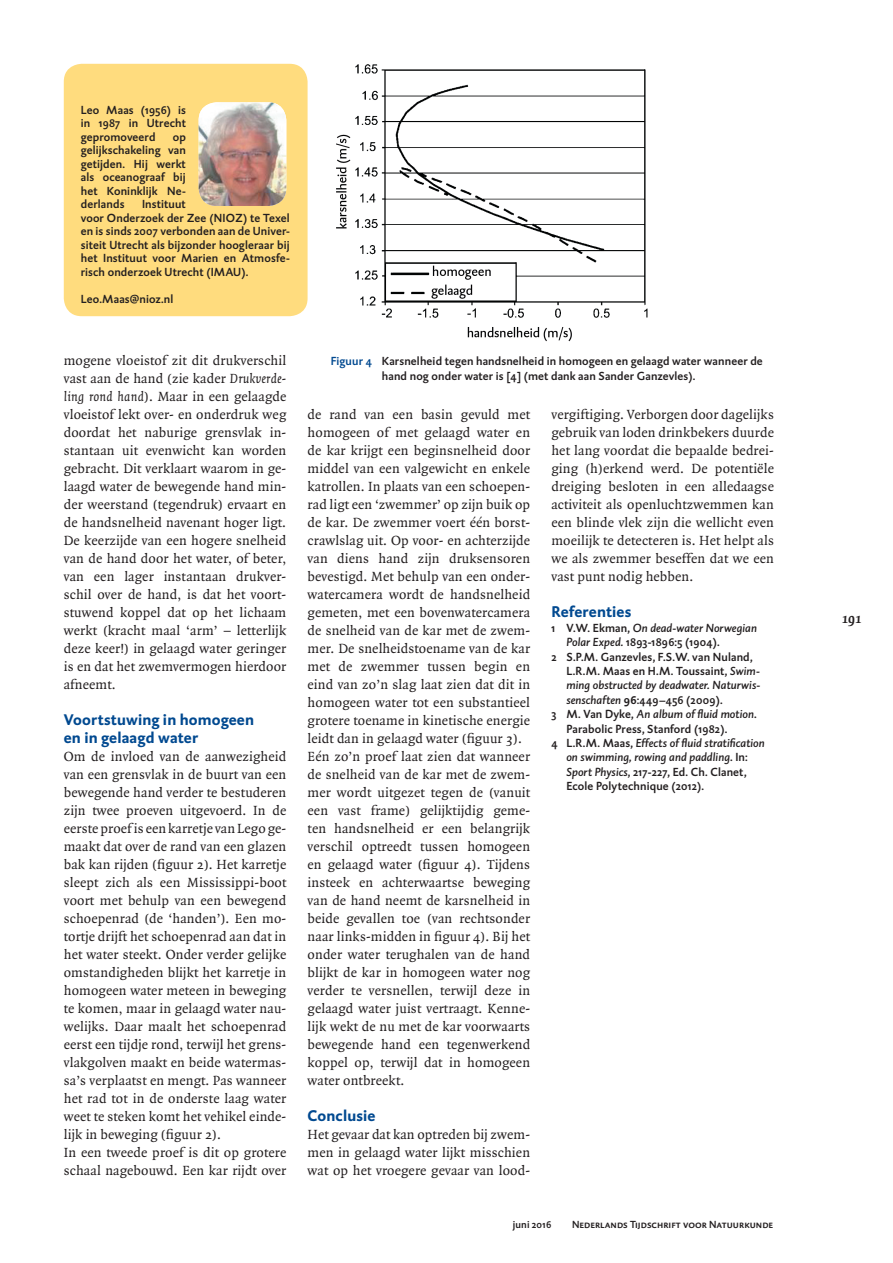
<style>
.page{position:relative;width:893px;height:1263px;background:#fff}
.page>*{position:absolute;margin:0;border:0;box-sizing:border-box;transform-origin:0 0}
.Tussenkop_Referentie{font:700 15.75px/18px "DTL Caspari T";letter-spacing:.01em;color:#014990}
.t1{font:italic 700 15px "Quadraat";color:#231f20}
.Basis_Tekst{font:14.25px/18px "Quadraat";letter-spacing:.01em;color:#231f20;text-align:justify}
.Referentie_tekst{font:500 12px/13.5px "DTL Caspari ST";letter-spacing:.01em;color:#231f20}
.Referentie_tekst-2{font:italic 500 12px/14.4px "DTL Caspari ST";letter-spacing:.01em;color:#231f20}
.Bijschrift_foto_s{font:500 12px/14.4px "DTL Caspari ST";letter-spacing:.01em;color:#231f20}
.t2{font:500 10.5px "DTL Caspari T Caps";letter-spacing:.005em;color:#231f20}
.t3{font:500 10.5px "DTL Caspari ST";letter-spacing:.01em;color:#231f20}
.s1{font-style:italic}
.s2{color:#014990}
.s3{font-style:normal}
.s4{font-weight:700}
</style>
<div class="page">
<div style="left:64px;top:64px;width:244px;height:252px;background:#ffdc7e;border-radius:18px"></div>
<img style="left:199px;top:102px;width:87px;height:104px">
<img style="left:336px;top:64px;width:312px;height:278px">
<p class="Referentie_tekst" style="left:81px;top:103px;width:107px;text-align:justify">Leo Maas (1956) is in 1987 in Utrecht gepromoveerd</p>
<p class="Referentie_tekst" style="left:81px;top:130px;width:107px;text-align:justify;text-indent:92px">op gelijkschakeling van getijden. Hij werkt als oceanograaf bij het Koninklijk Ne&shy;derlands</p>
<p class="Referentie_tekst" style="left:81px;top:197px;width:211px;text-indent:61px">Instituut<br>voor Onderzoek der Zee (NIOZ) te Texel en is sinds 2007 verbonden aan de Univer&shy;siteit Utrecht als bijzonder hoogleraar bij het Instituut voor Marien en Atmosfe&shy;risch onderzoek Utrecht (IMAU).</p>
<p class="Referentie_tekst" style="left:81px;top:292px;width:94px">Leo.Maas@nioz.nl</p>
<p class="Basis_Tekst" style="left:64px;top:352px;width:224px">mogene vloeistof zit dit drukverschil vast aan de hand (zie kader <span class="s1">Drukverde&shy;ling rond hand</span>). Maar in een gelaagde vloeistof lekt over- en onderdruk weg doordat het naburige grensvlak in&shy;stantaan uit evenwicht kan worden gebracht. Dit verklaart waarom in ge&shy;laagd water de bewegende hand min&shy;der weerstand (tegendruk) ervaart en de handsnelheid navenant hoger ligt.<br>De keerzijde van een hogere snelheid van de hand door het water, of beter, van een lager instantaan drukver&shy;schil over de hand, is dat het voort&shy;stuwend koppel dat op het lichaam werkt (kracht maal ‘arm’ – letterlijk deze keer!) in gelaagd water geringer is en dat het zwemvermogen hierdoor afneemt.</p>
<p class="Tussenkop_Referentie" style="left:64px;top:711px;width:192px">Voortstuwing in homogeen en in gelaagd water</p>
<p class="Basis_Tekst" style="left:64px;top:748px;width:224px">Om de invloed van de aanwezigheid van een grensvlak in de buurt van een bewegende hand verder te bestuderen zijn twee proeven uitgevoerd. In de eerste proef is een karretje van Lego ge&shy;maakt dat over de rand van een glazen bak kan rijden (figuur 2). Het karretje sleept zich als een Mississippi-boot voort met behulp van een bewegend schoepenrad (de ‘handen’). Een mo&shy;tortje drijft het schoepenrad aan dat in het water steekt. Onder verder gelijke omstandigheden blijkt het karretje in homogeen water meteen in beweging te komen, maar in gelaagd water nau&shy;welijks. Daar maalt het schoepenrad eerst een tijdje rond, terwijl het grens&shy;vlakgolven maakt en beide watermas&shy;sa’s verplaatst en mengt. Pas wanneer het rad tot in de onderste laag water weet te steken komt het vehikel einde&shy;lijk in beweging (figuur 2).</p>
<p class="Basis_Tekst" style="left:64px;top:1144px;width:224px">In een tweede proef is dit op grotere schaal nagebouwd. Een kar rijdt over</p>
<p class="Bijschrift_foto_s" style="left:382px;top:354px;width:382px;text-indent:-51px"><span class="s2">Figuur 4</span> Karsnelheid tegen handsnelheid in homogeen en gelaagd water wanneer de hand nog onder water is [4] (met dank aan Sander Ganzevles).</p>
<p class="Basis_Tekst" style="left:308px;top:406px;width:224px">de rand van een basin gevuld met homogeen of met gelaagd water en de kar krijgt een beginsnelheid door middel van een valgewicht en enkele katrollen. In plaats van een schoepen&shy;rad ligt een ‘zwemmer’ op zijn buik op de kar. De zwemmer voert één borst&shy;crawlslag uit. Op voor- en achterzijde van diens hand zijn druksensoren bevestigd. Met behulp van een onder&shy;watercamera wordt de handsnelheid gemeten, met een bovenwatercamera de snelheid van de kar met de zwem&shy;mer. De snelheidstoename van de kar met de zwemmer tussen begin en eind van zo’n slag laat zien dat dit in homogeen water tot een substantieel grotere toename in kinetische energie leidt dan in gelaagd water (figuur 3).</p>
<p class="Basis_Tekst" style="left:308px;top:748px;width:224px">Eén zo’n proef laat zien dat wanneer de snelheid van de kar met de zwem&shy;mer wordt uitgezet tegen de (vanuit een vast frame) gelijktijdig geme&shy;ten handsnelheid er een belangrijk verschil optreedt tussen homogeen en gelaagd water (figuur 4). Tijdens insteek en achterwaartse beweging van de hand neemt de karsnelheid in beide gevallen toe (van rechtsonder naar links-midden in figuur 4). Bij het onder water terughalen van de hand blijkt de kar in homogeen water nog verder te versnellen, terwijl deze in gelaagd water juist vertraagt. Kenne&shy;lijk wekt de nu met de kar voorwaarts bewegende hand een tegenwerkend koppel op, terwijl dat in homogeen water ontbreekt.</p>
<p class="Tussenkop_Referentie" style="left:308px;top:1107px;width:69px">Conclusie</p>
<p class="Basis_Tekst" style="left:308px;top:1126px;width:224px">Het gevaar dat kan optreden bij zwem&shy;men in gelaagd water lijkt misschien wat op het vroegere gevaar van lood-</p>
<p class="Basis_Tekst" style="left:551px;top:406px;width:224px">vergiftiging. Verborgen door dagelijks gebruik van loden drinkbekers duurde het lang voordat die bepaalde bedrei&shy;ging (h)erkend werd. De potentiële dreiging besloten in een alledaagse activiteit als openluchtzwemmen kan een blinde vlek zijn die wellicht even moeilijk te detecteren is. Het helpt als we als zwemmer beseffen dat we een vast punt nodig hebben.</p>
<p class="Tussenkop_Referentie" style="left:551px;top:603px;width:81px">Referenties</p>
<p class="Referentie_tekst-2" style="left:566px;top:620px;width:192px;text-indent:-15px"><span class="s3">1 V.W. Ekman,</span> On dead-water Norwegian<br>Polar Exped. <span class="s3">1893-1896:5 (1904).</span></p>
<p class="Referentie_tekst" style="left:566px;top:649px;width:195px;line-height:14.4px;text-indent:-15px">2 S.P.M. Ganzevles, F.S.W. van Nuland, L.R.M. Maas en H.M. Toussaint, <span class="s1">Swim&shy;ming obstructed by deadwater. Naturwis&shy;senschaften</span> <span class="s4">96</span>:449–456 (2009).</p>
<p class="Referentie_tekst" style="left:566px;top:707px;width:192px;line-height:14.4px;text-indent:-15px">3 M. Van Dyke, <span class="s1">An album of fluid motion</span>.<br>Parabolic Press, Stanford (1982).</p>
<p class="Referentie_tekst-2" style="left:566px;top:736px;width:200px;text-indent:-15px"><span class="s3">4 L.R.M. Maas,</span> Effects of fluid stratification on swimming, rowing and paddling<span class="s3">. In:<br></span>Sport Physics<span class="s3">, 217-227, Ed. Ch. Clanet, Ecole Polytechnique (2012).</span></p>
<p class="t3" style="left:513px;top:1218px;width:40px">juni 2016</p>
<p class="t2" style="left:572px;top:1218px;width:203px">Nederlands Tijdschrift voor Natuurkunde</p>
<p class="t1" style="left:842px;top:610px;width:21px">191</p>
</div>
